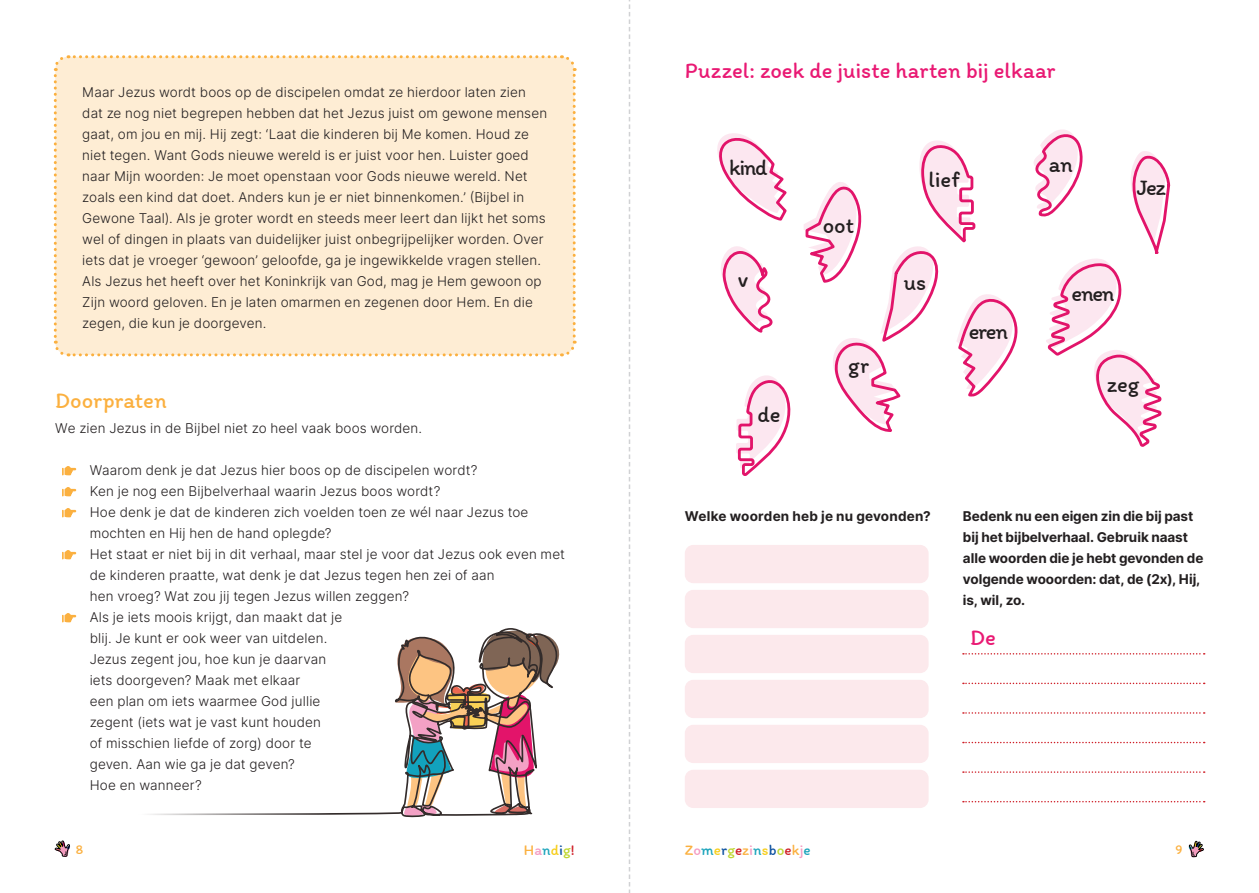
<style>
.page{position:relative;width:1259px;height:893px;background:#fff}
.page>*{position:absolute;margin:0;border:0;box-sizing:border-box;transform-origin:0 0}
.Tussenkop{font:22.5px "Itim";color:#e91973}
.Tussenkop-2{font:22.5px "Itim";letter-spacing:-.035em;color:#231f20}
.Tussenkop-3{font:22.5px "Itim";color:#fbb03f}
.t1{font:15px "Itim";letter-spacing:.01em;color:#fbb03f}
.t2{font:300 13.5px/21px "Inter";letter-spacing:.01em;color:#231f20}
.t3{font:700 13.5px/21px "Inter";letter-spacing:-.005em;color:#231f20}
.t4{font:700 13.5px "Inter";letter-spacing:.015em;color:#231f20}
.t5{font:13.5px "Itim";color:#fbb03f}
.s1{color:#f49bc1}
.s2{color:#1ba4bb}
.s3{color:#f7ce1b}
.s4{color:#0e52a0}
.s5{color:#bed630}
.s6{color:#cf2029}
</style>
<div class="page">
<svg style="left:150px;top:628px;width:410px;height:190px"></svg>
<svg style="left:1188px;top:841px;width:15px;height:16px"></svg>
<svg style="left:55px;top:841px;width:15px;height:16px"></svg>
<div style="left:53px;top:55px;width:524px;height:302px;background:#feedd4"></div>
<svg style="left:62px;top:466px;width:14px;height:9px"></svg>
<svg style="left:62px;top:487px;width:14px;height:9px"></svg>
<svg style="left:62px;top:508px;width:14px;height:9px"></svg>
<svg style="left:62px;top:550px;width:14px;height:9px"></svg>
<svg style="left:62px;top:613px;width:14px;height:9px"></svg>
<svg style="left:717px;top:133px;width:70px;height:88px"></svg>
<svg style="left:721px;top:246px;width:52px;height:87px"></svg>
<svg style="left:1033px;top:129px;width:138px;height:318px"></svg>
<svg style="left:736px;top:375px;width:55px;height:101px"></svg>
<svg style="left:804px;top:140px;width:214px;height:292px"></svg>
<div style="left:685px;top:545px;width:243px;height:38px;background:#fce9ec;border-radius:9px"></div>
<div style="left:685px;top:680px;width:243px;height:38px;background:#fce9ec;border-radius:9px"></div>
<div style="left:685px;top:590px;width:243px;height:38px;background:#fce9ec;border-radius:9px"></div>
<div style="left:685px;top:725px;width:243px;height:38px;background:#fce9ec;border-radius:9px"></div>
<div style="left:685px;top:635px;width:243px;height:38px;background:#fce9ec;border-radius:9px"></div>
<div style="left:685px;top:770px;width:243px;height:38px;background:#fce9ec;border-radius:9px"></div>
<svg style="left:963px;top:653px;width:241px;height:2px"></svg>
<svg style="left:963px;top:683px;width:241px;height:1px"></svg>
<svg style="left:963px;top:712px;width:241px;height:2px"></svg>
<svg style="left:963px;top:742px;width:241px;height:1px"></svg>
<svg style="left:963px;top:771px;width:241px;height:2px"></svg>
<svg style="left:963px;top:801px;width:241px;height:1px"></svg>
<svg style="left:629px;top:0;width:1px;height:893px"></svg>
<p class="t2" style="left:82px;top:81px;width:466px">Maar Jezus wordt boos op de discipelen omdat ze hierdoor laten zien dat ze nog niet begrepen hebben dat het Jezus juist om gewone mensen gaat, om jou en mij. Hij zegt: ‘Laat die kinderen bij Me komen. Houd ze niet tegen. Want Gods nieuwe wereld is er juist voor hen. Luister goed naar Mijn woorden: Je moet openstaan voor Gods nieuwe wereld. Net zoals een kind dat doet. Anders kun je er niet binnenkomen.’ (Bijbel in Gewone Taal). Als je groter wordt en steeds meer leert dan lijkt het soms wel of dingen in plaats van duidelijker juist onbegrijpelijker worden. Over iets dat je vroeger ‘gewoon’ geloofde, ga je ingewikkelde vragen stellen.<br>Als Jezus het heeft over het Koninkrijk van God, mag je Hem gewoon op Zijn woord geloven. En je laten omarmen en zegenen door Hem. En die zegen, die kun je doorgeven.</p>
<p class="Tussenkop-3" style="left:55px;top:386px;width:113px">Doorpraten</p>
<p class="t2" style="left:55px;top:418px;width:368px">We zien Jezus in de Bijbel niet zo heel vaak boos worden.</p>
<p class="t2" style="left:90px;top:460px;width:389px">Waarom denk je dat Jezus hier boos op de discipelen wordt?</p>
<p class="t2" style="left:90px;top:481px;width:352px">Ken je nog een Bijbelverhaal waarin Jezus boos wordt?</p>
<p class="t2" style="left:90px;top:502px;width:440px">Hoe denk je dat de kinderen zich voelden toen ze wél naar Jezus toe mochten en Hij hen de hand oplegde?</p>
<p class="t2" style="left:90px;top:544px;width:477px">Het staat er niet bij in dit verhaal, maar stel je voor dat Jezus ook even met de kinderen praatte, wat denk je dat Jezus tegen hen zei of aan<br>hen vroeg? Wat zou jij tegen Jezus willen zeggen?</p>
<p class="t2" style="left:90px;top:607px;width:254px">Als je iets moois krijgt, dan maakt dat je blij. Je kunt er ook weer van uitdelen.<br>Jezus zegent jou, hoe kun je daarvan iets doorgeven? Maak met elkaar<br>een plan om iets waarmee God jullie zegent (iets wat je vast kunt houden<br>of misschien liefde of zorg) door te geven. Aan wie ga je dat geven?<br>Hoe en wanneer?</p>
<p class="Tussenkop" style="left:685px;top:56px;width:372px">Puzzel: zoek de juiste harten bij elkaar</p>
<p class="Tussenkop-2" style="left:729px;top:153px;width:40px">kind</p>
<p class="Tussenkop-2" style="left:738px;top:265px;width:12px">v</p>
<p class="Tussenkop-2" style="left:823px;top:211px;width:33px">oot</p>
<p class="Tussenkop-2" style="left:848px;top:351px;width:23px">gr</p>
<p class="Tussenkop-2" style="left:928px;top:165px;width:33px">lief</p>
<p class="Tussenkop-2" style="left:904px;top:268px;width:24px">us</p>
<p class="Tussenkop-2" style="left:969px;top:317px;width:41px">eren</p>
<p class="Tussenkop-2" style="left:1049px;top:150px;width:26px">an</p>
<p class="Tussenkop-2" style="left:1137px;top:173px;width:30px">Jez</p>
<p class="Tussenkop-2" style="left:1071px;top:279px;width:45px">enen</p>
<p class="Tussenkop-2" style="left:757px;top:400px;width:25px">de</p>
<p class="Tussenkop-2" style="left:1106px;top:370px;width:34px">zeg</p>
<p class="t4" style="left:685px;top:506px;width:248px">Welke woorden heb je nu gevonden?</p>
<p class="t3" style="left:963px;top:506px;width:242px">Bedenk nu een eigen zin die bij past bij het bijbelverhaal. Gebruik naast alle woorden die je hebt gevonden de volgende wooorden: dat, de (2x), Hij, is, wil, zo.</p>
<p class="Tussenkop" style="left:970px;top:623px;width:27px">De</p>
<p class="t5" style="left:76px;top:841px;width:9px">8</p>
<p class="t1" style="left:524px;top:840px;width:52px">H<span class="s1">a</span><span class="s2">n</span><span class="s3">d</span><span class="s4">i</span><span class="s5">g</span><span class="s6">!</span></p>
<p class="t1" style="left:685px;top:840px;width:127px">Z<span class="s1">o</span><span class="s2">m</span><span class="s3">e</span><span class="s4">r</span><span class="s5">g</span><span class="s6">e</span>z<span class="s1">i</span><span class="s2">n</span><span class="s3">s</span><span class="s4">b</span><span class="s5">o</span><span class="s6">e</span>k<span class="s1">j</span><span class="s2">e</span></p>
<p class="t5" style="left:1175px;top:841px;width:9px">9</p>
</div>
